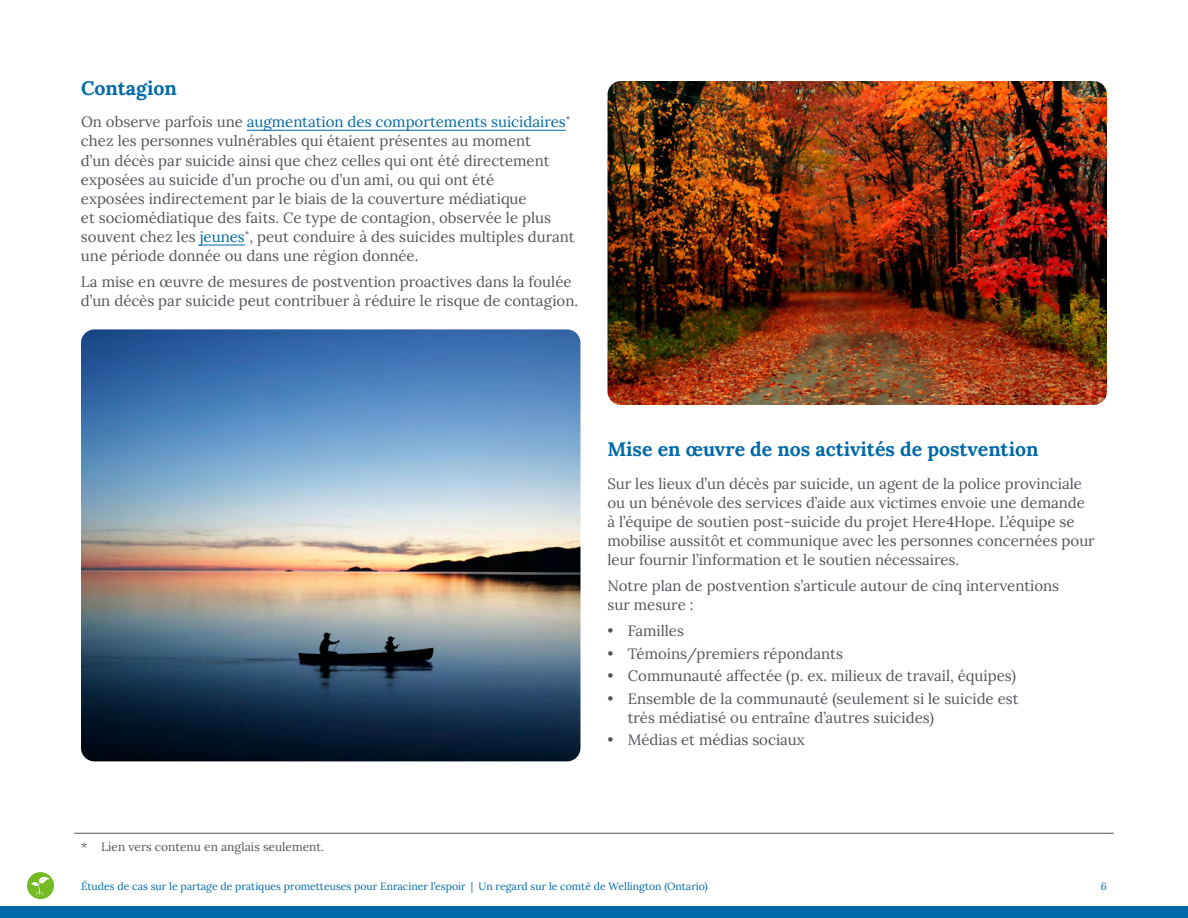
<style>
.page{position:relative;width:1188px;height:918px;background:#fff}
.page>*{position:absolute;margin:0;border:0;box-sizing:border-box;transform-origin:0 0}
.t1{font:700 19.5px "Lora";color:#0069a7}
.P_-_Paragraphe{font:15px/19.2px "Lora";color:#52555b}
.P_-_List_bullets{font:15px/19.2px "Lora";color:#52555b}
.P_-_Notes{font:12px "Lora";color:#52555b}
.t2{font:10.5px "Lora";color:#0069a7}
.s1{color:#0069a7}
</style>
<div class="page">
<div style="left:27px;top:872px;width:27px;height:27px;background:#74bb23;border-radius:50%"></div>
<svg style="left:31px;top:877px;width:19px;height:20px"></svg>
<div style="left:0;top:906px;width:1188px;height:12px;background:#0069a7"></div>
<hr style="left:247px;top:130px;width:319px;height:1px;background:#0069a7">
<hr style="left:200px;top:245px;width:45px;height:1px;background:#0069a7">
<img style="left:81px;top:329px;width:499px;height:432px">
<img style="left:608px;top:81px;width:499px;height:324px">
<hr style="left:74px;top:833px;width:1040px;height:1px;background:#52555b">
<h3 class="t1" style="left:81px;top:72px;width:98px">Contagion</h3>
<p class="P_-_Paragraphe" style="left:81px;top:111px;width:495px">On observe parfois une <span class="s1">augmentation des comportements suicidaires</span><sup>* </sup>chez les personnes vulnérables qui étaient présentes au moment<br>d’un décès par suicide ainsi que chez celles qui ont été directement exposées au suicide d’un proche ou d’un ami, ou qui ont été<br>exposées indirectement par le biais de la couverture médiatique<br>et sociomédiatique des faits. Ce type de contagion, observée le plus souvent chez les <span class="s1">jeunes</span><sup>*</sup>, peut conduire à des suicides multiples durant une période donnée ou dans une région donnée.</p>
<p class="P_-_Paragraphe" style="left:81px;top:271px;width:499px">La mise en œuvre de mesures de postvention proactives dans la foulée d’un décès par suicide peut contribuer à réduire le risque de contagion.</p>
<p class="P_-_Notes" style="left:81px;top:837px;width:245px">* Lien vers contenu en anglais seulement.</p>
<h3 class="t1" style="left:608px;top:433px;width:433px">Mise en œuvre de nos activités de postvention</h3>
<p class="P_-_Paragraphe" style="left:608px;top:473px;width:489px">Sur les lieux d’un décès par suicide, un agent de la police provinciale ou un bénévole des services d’aide aux victimes envoie une demande à l’équipe de soutien post-suicide du projet Here4Hope. L’équipe se mobilise aussitôt et communique avec les personnes concernées pour leur fournir l’information et le soutien nécessaires.</p>
<p class="P_-_Paragraphe" style="left:608px;top:575px;width:453px">Notre plan de postvention s’articule autour de cinq interventions sur mesure :</p>
<p class="P_-_List_bullets" style="left:608px;top:620px;width:78px">• Familles</p>
<p class="P_-_List_bullets" style="left:608px;top:643px;width:237px">• Témoins/premiers répondants</p>
<p class="P_-_List_bullets" style="left:608px;top:665px;width:410px">• Communauté affectée (p. ex. milieux de travail, équipes)</p>
<p class="P_-_List_bullets" style="left:628px;top:688px;width:392px;text-indent:-20px">• Ensemble de la communauté (seulement si le suicide est très médiatisé ou entraîne d’autres suicides)</p>
<p class="P_-_List_bullets" style="left:608px;top:729px;width:199px">• Médias et médias sociaux</p>
<p class="t2" style="left:81px;top:878px;width:628px">Études de cas sur le partage de pratiques prometteuses pour Enraciner l’espoir | Un regard sur le comté de Wellington (Ontario)</p>
<p class="t2" style="left:1101px;top:878px;width:8px">6</p>
</div>
